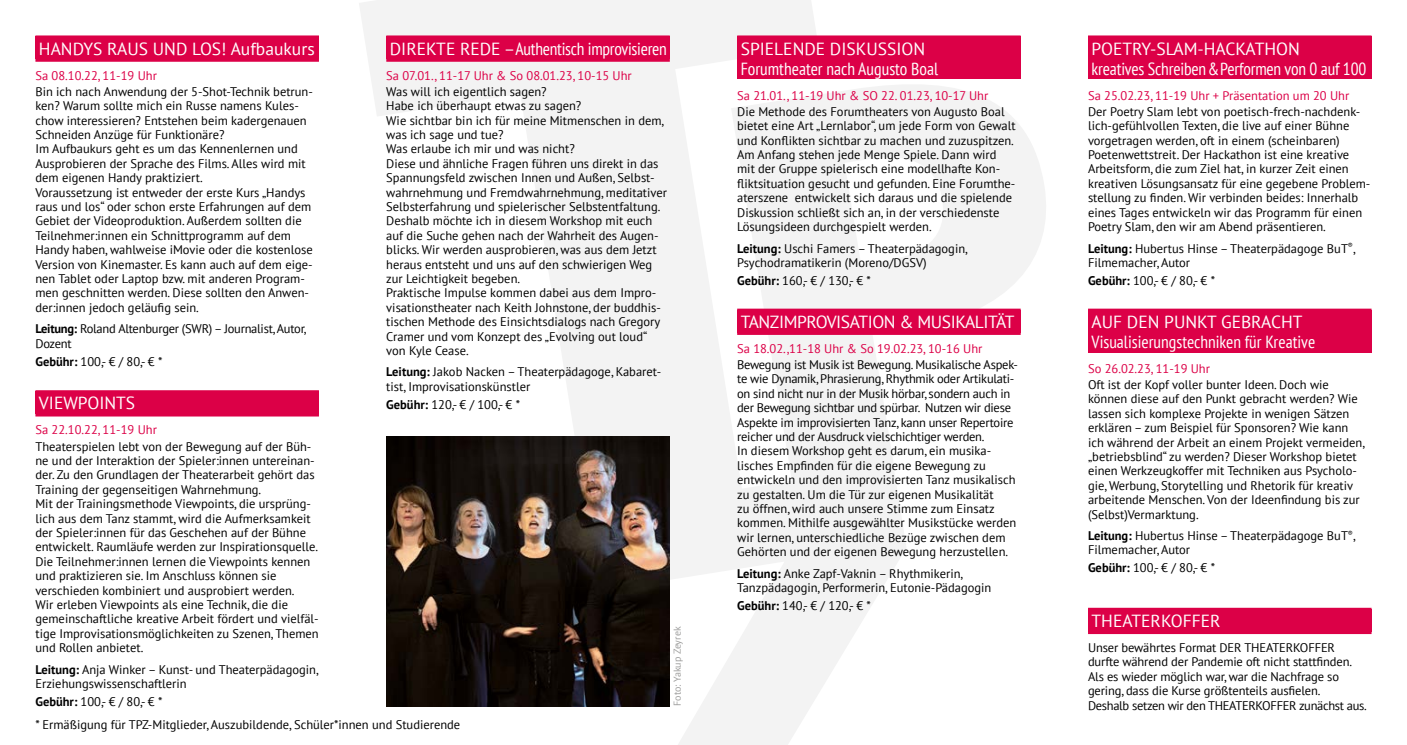
<style>
.page{position:relative;width:1407px;height:745px;background:#fff}
.page>*{position:absolute;margin:0;border:0;box-sizing:border-box;transform-origin:0 0}
.t1{font:condensed 17.5px "PT Sans";letter-spacing:-.01em;color:#fff}
.t2{font:17.5px "PT Sans";color:#fff}
.t3{font:17.5px "PT Sans";letter-spacing:-.025em;color:#fff}
.t4{font:12.5px/14.4px "PT Sans";color:#000}
.t5{font:12.5px "PT Sans";color:#dc0047}
.t6{font:12.5px/14.4px "PT Sans";letter-spacing:-.02em;color:#000}
.t7{font:10px "PT Sans";color:#9d9d9c}
.s1{font-weight:700}
.s2{font-stretch:normal}
</style>
<div class="page">
<svg style="left:587px;top:480px;width:319px;height:264px;fill:#f3f3f3"></svg>
<svg style="left:359px;top:0;width:459px;height:554px;fill:#f3f3f3"></svg>
<svg style="left:731px;top:71px;width:315px;height:409px;fill:#f3f3f3"></svg>
<div style="left:386px;top:35px;width:284px;height:27px;background:#dc0047"></div>
<div style="left:737px;top:37px;width:283px;height:42px;background:#dc0047"></div>
<div style="left:737px;top:35px;width:283px;height:27px;background:#dc0047"></div>
<div style="left:35px;top:390px;width:284px;height:26px;background:#dc0047"></div>
<div style="left:35px;top:35px;width:284px;height:27px;background:#dc0047"></div>
<div style="left:1088px;top:310px;width:283px;height:42px;background:#dc0047"></div>
<div style="left:1088px;top:308px;width:283px;height:27px;background:#dc0047"></div>
<div style="left:1088px;top:37px;width:283px;height:42px;background:#dc0047"></div>
<div style="left:1088px;top:35px;width:283px;height:27px;background:#dc0047"></div>
<div style="left:737px;top:308px;width:283px;height:27px;background:#dc0047"></div>
<div style="left:1088px;top:607px;width:283px;height:26px;background:#dc0047"></div>
<img style="left:386px;top:436px;width:284px;height:269px">
<h1 class="t2" style="left:39px;top:37px;width:277px">HANDYS RAUS UND LOS! Aufbaukurs</h1>
<p class="t5" style="left:35px;top:67px;width:123px">Sa 08.10.22, 11-19 Uhr</p>
<p class="t4" style="left:35px;top:84px;width:279px">Bin ich nach Anwendung der 5-Shot-Technik betrun&shy;ken? Warum sollte mich ein Russe namens Kules&shy;chow interessieren? Entstehen beim kadergenauen Schneiden Anzüge für Funktionäre?<br>Im Aufbaukurs geht es um das Kennenlernen und Ausprobieren der Sprache des Films. Alles wird mit dem eigenen Handy praktiziert.<br>Voraussetzung ist entweder der erste Kurs „Handys raus und los“ oder schon erste Erfahrungen auf dem Gebiet der Videoproduktion. Außerdem sollten die Teilnehmer:innen ein Schnittprogramm auf dem Handy haben, wahlweise iMovie oder die kostenlose Version von Kinemaster. Es kann auch auf dem eige&shy;nen Tablet oder Laptop bzw. mit anderen Program&shy;men geschnitten werden. Diese sollten den Anwen&shy;der:innen jedoch geläufig sein.</p>
<p class="t6" style="left:35px;top:321px;width:272px"><span class="s1">Leitung:</span> Roland Altenburger (SWR) – Journalist, Autor,<br>Dozent</p>
<p class="t4" style="left:35px;top:353px;width:129px"><span class="s1">Gebühr:</span> 100,- € / 80,- € *</p>
<h1 class="t2" style="left:39px;top:392px;width:98px">VIEWPOINTS</h1>
<p class="t5" style="left:35px;top:422px;width:123px">Sa 22.10.22, 11-19 Uhr</p>
<p class="t4" style="left:35px;top:438px;width:285px">Theaterspielen lebt von der Bewegung auf der Büh&shy;ne und der Interaktion der Spieler:innen untereinan&shy;der. Zu den Grundlagen der Theaterarbeit gehört das Training der gegenseitigen Wahrnehmung.<br>Mit der Trainingsmethode Viewpoints, die ursprüng&shy;lich aus dem Tanz stammt, wird die Aufmerksamkeit der Spieler:innen für das Geschehen auf der Bühne entwickelt. Raumläufe werden zur Inspirationsquelle.<br>Die Teilnehmer:innen lernen die Viewpoints kennen und praktizieren sie. Im Anschluss können sie verschieden kombiniert und ausprobiert werden.<br>Wir erleben Viewpoints als eine Technik, die die gemeinschaftliche kreative Arbeit fördert und vielfäl&shy;tige Improvisationsmöglichkeiten zu Szenen, Themen und Rollen anbietet.</p>
<p class="t4" style="left:35px;top:661px;width:284px"><span class="s1">Leitung:</span> Anja Winker – Kunst- und Theaterpädagogin,<br>Erziehungswissenschaftlerin</p>
<p class="t4" style="left:35px;top:693px;width:129px"><span class="s1">Gebühr:</span> 100,- € / 80,- € *</p>
<h1 class="t1" style="left:390px;top:37px;width:279px"><span class="s2">DIREKTE REDE –</span>Authentisch improvisieren</h1>
<p class="t5" style="left:386px;top:67px;width:247px">Sa 07.01., 11-17 Uhr &amp; So 08.01.23, 10-15 Uhr</p>
<p class="t4" style="left:386px;top:84px;width:282px">Was will ich eigentlich sagen?<br>Habe ich überhaupt etwas zu sagen?<br>Wie sichtbar bin ich für meine Mitmenschen in dem, was ich sage und tue?<br>Was erlaube ich mir und was nicht?<br>Diese und ähnliche Fragen führen uns direkt in das Spannungsfeld zwischen Innen und Außen, Selbst&shy;wahrnehmung und Fremdwahrnehmung, meditativer Selbsterfahrung und spielerischer Selbstentfaltung.<br>Deshalb möchte ich in diesem Workshop mit euch auf die Suche gehen nach der Wahrheit des Augen&shy;blicks. Wir werden ausprobieren, was aus dem Jetzt heraus entsteht und uns auf den schwierigen Weg zur Leichtigkeit begeben.<br>Praktische Impulse kommen dabei aus dem Impro&shy;visationstheater nach Keith Johnstone, der buddhis&shy;tischen Methode des Einsichtsdialogs nach Gregory Cramer und vom Konzept des „Evolving out loud“ von Kyle Cease.</p>
<p class="t4" style="left:386px;top:364px;width:276px"><span class="s1">Leitung:</span> Jakob Nacken – Theaterpädagoge, Kabaret&shy;tist, Improvisationskünstler</p>
<p class="t4" style="left:386px;top:396px;width:135px"><span class="s1">Gebühr:</span> 120,- € / 100,- € *</p>
<p class="t7" style="left:671px;top:705px;width:81px;rotate:-90deg">Foto: Yakup Zeyrek</p>
<p class="t4" style="left:35px;top:717px;width:426px">* Ermäßigung für TPZ-Mitglieder, Auszubildende, Schüler*innen und Studierende</p>
<h1 class="t2" style="left:741px;top:37px;width:186px">SPIELENDE DISKUSSION</h1>
<h1 class="t1" style="left:741px;top:57px;width:199px">Forumtheater nach Augusto Boal</h1>
<p class="t5" style="left:737px;top:87px;width:253px">Sa 21.01., 11-19 Uhr &amp; SO 22. 01.23, 10-17 Uhr</p>
<p class="t4" style="left:737px;top:104px;width:280px">Die Methode des Forumtheaters von Augusto Boal bietet eine Art „Lernlabor“, um jede Form von Gewalt und Konflikten sichtbar zu machen und zuzuspitzen.<br>Am Anfang stehen jede Menge Spiele. Dann wird mit der Gruppe spielerisch eine modellhafte Kon&shy;fliktsituation gesucht und gefunden. Eine Forumthe&shy;aterszene entwickelt sich daraus und die spielende Diskussion schließt sich an, in der verschiedenste Lösungsideen durchgespielt werden.</p>
<p class="t4" style="left:737px;top:240px;width:232px"><span class="s1">Leitung:</span> Uschi Famers – Theaterpädagogin,<br>Psychodramatikerin (Moreno/DGSV)</p>
<p class="t4" style="left:737px;top:273px;width:135px"><span class="s1">Gebühr:</span> 160,- € / 130,- € *</p>
<h1 class="t3" style="left:741px;top:310px;width:275px">TANZIMPROVISATION &amp; MUSIKALITÄT</h1>
<p class="t5" style="left:737px;top:340px;width:247px">Sa 18.02.,11-18 Uhr &amp; So 19.02.23, 10-16 Uhr</p>
<p class="t4" style="left:737px;top:357px;width:282px">Bewegung ist Musik ist Bewegung. Musikalische Aspek&shy;te wie Dynamik, Phrasierung, Rhythmik oder Artikulati&shy;on sind nicht nur in der Musik hörbar, sondern auch in der Bewegung sichtbar und spürbar. Nutzen wir diese Aspekte im improvisierten Tanz, kann unser Repertoire reicher und der Ausdruck vielschichtiger werden.<br>In diesem Workshop geht es darum, ein musika&shy;lisches Empfinden für die eigene Bewegung zu entwickeln und den improvisierten Tanz musikalisch zu gestalten. Um die Tür zur eigenen Musikalität<br>zu öffnen, wird auch unsere Stimme zum Einsatz kommen. Mithilfe ausgewählter Musikstücke werden wir lernen, unterschiedliche Bezüge zwischen dem Gehörten und der eigenen Bewegung herzustellen.</p>
<p class="t4" style="left:737px;top:565px;width:256px"><span class="s1">Leitung:</span> Anke Zapf-Vaknin – Rhythmikerin,<br>Tanzpädagogin, Performerin, Eutonie-Pädagogin</p>
<p class="t4" style="left:737px;top:597px;width:135px"><span class="s1">Gebühr:</span> 140,- € / 120,- € *</p>
<h1 class="t2" style="left:1091px;top:37px;width:210px">POETRY-SLAM-HACKATHON</h1>
<h1 class="t1" style="left:1091px;top:57px;width:276px">kreatives Schreiben &amp; Performen von 0 auf 100</h1>
<p class="t5" style="left:1088px;top:87px;width:263px">Sa 25.02.23, 11-19 Uhr + Präsentation um 20 Uhr</p>
<p class="t4" style="left:1088px;top:104px;width:284px">Der Poetry Slam lebt von poetisch-frech-nachdenk&shy;lich-gefühlvollen Texten, die live auf einer Bühne vorgetragen werden, oft in einem (scheinbaren)<br>Poetenwettstreit. Der Hackathon ist eine kreative Arbeitsform, die zum Ziel hat, in kurzer Zeit einen kreativen Lösungsansatz für eine gegebene Problem&shy;stellung zu finden. Wir verbinden beides: Innerhalb eines Tages entwickeln wir das Programm für einen Poetry Slam, den wir am Abend präsentieren.</p>
<p class="t4" style="left:1088px;top:240px;width:269px"><span class="s1">Leitung:</span> Hubertus Hinse – Theaterpädagoge BuT<sup>®</sup>,<br>Filmemacher, Autor</p>
<p class="t4" style="left:1088px;top:273px;width:129px"><span class="s1">Gebühr:</span> 100,- € / 80,- € *</p>
<h1 class="t2" style="left:1091px;top:310px;width:212px">AUF DEN PUNKT GEBRACHT</h1>
<h1 class="t1" style="left:1091px;top:330px;width:225px">Visualisierungstechniken für Kreative</h1>
<p class="t5" style="left:1088px;top:360px;width:124px">So 26.02.23, 11-19 Uhr</p>
<p class="t4" style="left:1088px;top:377px;width:278px">Oft ist der Kopf voller bunter Ideen. Doch wie können diese auf den Punkt gebracht werden? Wie lassen sich komplexe Projekte in wenigen Sätzen erklären – zum Beispiel für Sponsoren? Wie kann ich während der Arbeit an einem Projekt vermeiden, „betriebsblind“ zu werden? Dieser Workshop bietet einen Werkzeugkoffer mit Techniken aus Psycholo&shy;gie, Werbung, Storytelling und Rhetorik für kreativ arbeitende Menschen. Von der Ideenfindung bis zur (Selbst)Vermarktung.</p>
<p class="t4" style="left:1088px;top:528px;width:269px"><span class="s1">Leitung:</span> Hubertus Hinse – Theaterpädagoge BuT<sup>®</sup>,<br>Filmemacher, Autor</p>
<p class="t4" style="left:1088px;top:560px;width:129px"><span class="s1">Gebühr:</span> 100,- € / 80,- € *</p>
<h1 class="t2" style="left:1091px;top:609px;width:131px">THEATERKOFFER</h1>
<p class="t4" style="left:1088px;top:639px;width:280px">Unser bewährtes Format DER THEATERKOFFER durfte während der Pandemie oft nicht stattfinden.<br>Als es wieder möglich war, war die Nachfrage so gering, dass die Kurse größtenteils ausfielen.<br>Deshalb setzen wir den THEATERKOFFER zunächst aus.</p>
</div>
